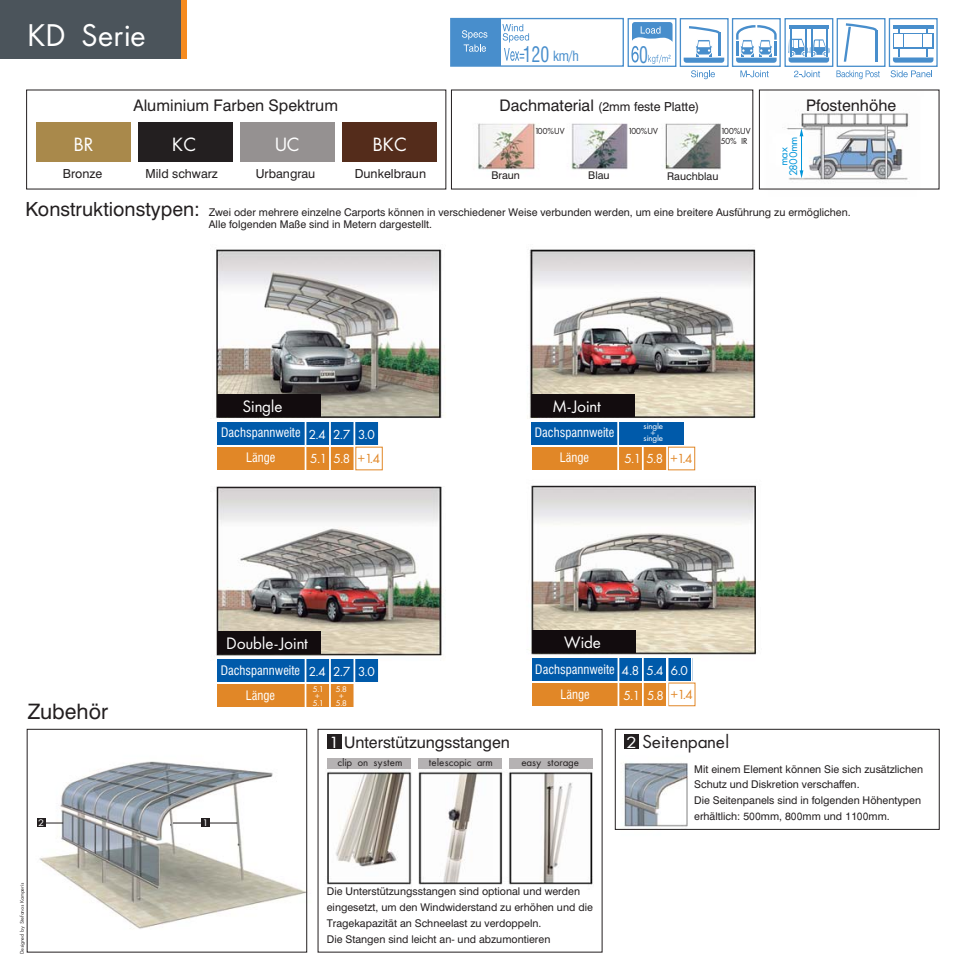
<style>
.page{position:relative;width:966px;height:966px;background:#fff}
.page>*{position:absolute;margin:0;border:0;box-sizing:border-box;transform-origin:0 0}
.t1{font:31.5px "UB Future";color:#fff}
.t2{font:23.28px "UB Helvetica Cond";color:#488ecc;scale:.79 1}
.t3{font:21px "UB Helvetica";color:#231f20}
.t4{font:19.25px "UB Future";color:#fff}
.t5{font:18.72px "UB Future";color:#231f20}
.t6{font:16.62px "UB Future";color:#fff}
.t7{font:15.75px "UB Helvetica";color:#231f20}
.t8{font:14.17px "UB Helvetica Cond";color:#488ecc}
.t9{font:13.12px/24.7px "UB Helvetica Cond";color:#fff;text-align:center}
.t10{font:13.12px/24.7px "UB Future";color:#fff}
.t11{font:13.12px "UB Future";color:#e18727}
.t12{font:12.25px "UB Helvetica";color:#231f20}
.t13{font:11.2px "UB Future";color:#0095da}
.t14{font:10.5px/15.8px "UB Helvetica";color:#231f20}
.t15{font:10.5px "UB Future";color:#231f20}
.t16{font:9.45px "UB Future";color:#fff;scale:1.15 1}
.t17{font:8.75px/10.5px "UB Future";color:#231f20}
.t18{font:8.4px/7px "UB Future";color:#fff;text-align:center;scale:1.05 1}
.t19{font:5.25px "UB Future";color:#231f20}
.s1{font-size:21.7px}
.s2{font-size:15.75px}
.s3{font-size:19.25px}
.s4{color:#e18727}
.s5{font-family:"UB Future";font-size:16.28px;color:#fff}
.s6{font-size:16.28px;color:#fff}
</style>
<div class="page">
<img style="left:26px;top:0;width:914px;height:953px">
<div style="left:628px;top:18px;width:48px;height:49px;border:1px solid #488ecc"></div>
<div style="left:680px;top:18px;width:49px;height:49px;border:1px solid #488ecc"></div>
<svg style="left:684px;top:26px;width:40px;height:37px"></svg>
<svg style="left:691px;top:70px;width:24px;height:9px"></svg>
<div style="left:732px;top:18px;width:49px;height:49px;border:1px solid #488ecc"></div>
<svg style="left:736px;top:25px;width:41px;height:38px"></svg>
<svg style="left:740px;top:70px;width:29px;height:7px"></svg>
<div style="left:784px;top:18px;width:49px;height:49px;border:1px solid #488ecc"></div>
<svg style="left:788px;top:28px;width:42px;height:35px"></svg>
<hr style="left:805px;top:28px;width:2px;height:28px;background:#488ecc">
<div style="left:810px;top:27px;width:3px;height:30px;background:#488ecc;border:1px solid #fff"></div>
<hr style="left:826px;top:27px;width:2px;height:30px;background:#488ecc">
<hr style="left:811px;top:28px;width:2px;height:28px;background:#488ecc">
<hr style="left:789px;top:25px;width:19px;height:3px;background:#488ecc">
<hr style="left:809px;top:25px;width:20px;height:3px;background:#488ecc">
<svg style="left:794px;top:70px;width:26px;height:7px"></svg>
<svg style="left:891px;top:70px;width:41px;height:7px"></svg>
<div style="left:889px;top:18px;width:49px;height:49px;border:1px solid #488ecc"></div>
<svg style="left:893px;top:28px;width:40px;height:35px"></svg>
<hr style="left:893px;top:25px;width:40px;height:3px;background:#488ecc">
<svg style="left:893px;top:33px;width:40px;height:15px"></svg>
<div style="left:895px;top:35px;width:8px;height:12px;background:#fff"></div>
<div style="left:904px;top:35px;width:8px;height:12px;background:#fff"></div>
<div style="left:914px;top:35px;width:8px;height:12px;background:#fff"></div>
<div style="left:924px;top:35px;width:8px;height:12px;background:#fff"></div>
<div style="left:837px;top:18px;width:49px;height:49px;border:1px solid #488ecc"></div>
<svg style="left:844px;top:23px;width:33px;height:39px"></svg>
<svg style="left:836px;top:70px;width:44px;height:9px"></svg>
<div style="left:451px;top:19px;width:49px;height:47px;background:#488ecc"></div>
<div style="left:450px;top:18px;width:174px;height:49px;border:1px solid #488ecc"></div>
<svg style="left:462px;top:30px;width:25px;height:22px"></svg>
<svg style="left:502px;top:24px;width:27px;height:37px"></svg>
<svg style="left:631px;top:22px;width:42px;height:42px"></svg>
<div style="left:181px;top:0;width:5px;height:59px;background:#f68b1e"></div>
<div style="left:0;top:0;width:181px;height:59px;background:#4b545b"></div>
<div style="left:27px;top:729px;width:280px;height:223px;border:1px solid #231f20"></div>
<div style="left:615px;top:729px;width:325px;height:101px;border:1px solid #231f20"></div>
<div style="left:217px;top:394px;width:104px;height:23px;background:#120c0e"></div>
<div style="left:217px;top:422px;width:162px;height:22px;background:#005aaa"></div>
<div style="left:217px;top:447px;width:138px;height:23px;background:#e18727"></div>
<hr style="left:305px;top:421px;width:1px;height:50px;background:#fff">
<hr style="left:329px;top:421px;width:2px;height:50px;background:#fff">
<hr style="left:354px;top:421px;width:1px;height:50px;background:#fff">
<hr style="left:378px;top:421px;width:2px;height:24px;background:#fff">
<div style="left:217px;top:659px;width:162px;height:23px;background:#005aaa"></div>
<div style="left:217px;top:684px;width:138px;height:23px;background:#e18727"></div>
<hr style="left:305px;top:658px;width:1px;height:50px;background:#fff">
<hr style="left:329px;top:658px;width:2px;height:50px;background:#fff">
<hr style="left:354px;top:658px;width:1px;height:50px;background:#fff">
<hr style="left:378px;top:658px;width:2px;height:24px;background:#fff">
<div style="left:668px;top:447px;width:27px;height:23px;border:1px solid #e18727"></div>
<div style="left:532px;top:394px;width:103px;height:23px;background:#120c0e"></div>
<div style="left:532px;top:422px;width:152px;height:22px;background:#005aaa"></div>
<div style="left:532px;top:447px;width:135px;height:23px;background:#e18727"></div>
<hr style="left:617px;top:421px;width:2px;height:50px;background:#fff">
<hr style="left:666px;top:446px;width:2px;height:25px;background:#fff">
<hr style="left:642px;top:446px;width:2px;height:25px;background:#fff">
<div style="left:217px;top:631px;width:104px;height:23px;background:#120c0e"></div>
<div style="left:532px;top:630px;width:103px;height:22px;background:#120c0e"></div>
<div style="left:532px;top:658px;width:160px;height:22px;background:#005aaa"></div>
<div style="left:532px;top:683px;width:136px;height:23px;background:#e18727"></div>
<hr style="left:618px;top:656px;width:1px;height:51px;background:#fff">
<hr style="left:642px;top:656px;width:2px;height:52px;background:#fff">
<hr style="left:666px;top:656px;width:2px;height:52px;background:#fff">
<hr style="left:691px;top:656px;width:2px;height:25px;background:#fff">
<div style="left:327px;top:734px;width:15px;height:15px;background:#231f20"></div>
<div style="left:37px;top:818px;width:8px;height:9px;background:#231f20"></div>
<div style="left:625px;top:734px;width:14px;height:15px;background:#231f20"></div>
<div style="left:328px;top:758px;width:83px;height:10px;background:#b5b2b3"></div>
<div style="left:419px;top:758px;width:83px;height:10px;background:#b5b2b3"></div>
<div style="left:510px;top:758px;width:83px;height:10px;background:#b5b2b3"></div>
<hr style="left:173px;top:823px;width:64px;height:1px;background:#231f20">
<svg style="left:45px;top:823px;width:18px;height:1px"></svg>
<div style="left:201px;top:819px;width:8px;height:8px;background:#231f20"></div>
<svg style="left:26px;top:89px;width:914px;height:101px"></svg>
<hr style="left:801px;top:135px;width:1px;height:38px;background:#0095da">
<svg style="left:800px;top:128px;width:3px;height:8px"></svg>
<svg style="left:800px;top:170px;width:3px;height:8px"></svg>
<h1 class="t1" style="left:27px;top:22px;width:120px">KD Serie</h1>
<h3 class="t7" style="left:134px;top:99px;width:206px">Aluminium Farben Spektrum</h3>
<h3 class="t8" style="left:523px;top:51px;width:57px"><span class="s1">120</span> km/h</h3>
<h2 class="t2" style="left:639px;top:46px;width:13px">0</h2>
<p class="t12" style="left:500px;top:102px;width:201px"><span class="s2">Dachmaterial</span> (2mm feste Platte)</p>
<h3 class="t7" style="left:806px;top:100px;width:92px">Pfostenhöhe</h3>
<h3 class="t4" style="left:73px;top:136px;width:21px">BR</h3>
<h3 class="t4" style="left:172px;top:136px;width:25px">KC</h3>
<h3 class="t4" style="left:274px;top:136px;width:26px">UC</h3>
<h3 class="t4" style="left:372px;top:136px;width:35px">BKC</h3>
<p class="t12" style="left:63px;top:170px;width:41px">Bronze</p>
<p class="t12" style="left:146px;top:170px;width:74px">Mild schwarz</p>
<p class="t12" style="left:256px;top:170px;width:61px">Urbangrau</p>
<p class="t12" style="left:355px;top:170px;width:73px">Dunkelbraun</p>
<p class="t14" style="left:491px;top:169px;width:30px">Braun</p>
<p class="t17" style="left:534px;top:126px;width:31px">100%UV</p>
<p class="t17" style="left:628px;top:126px;width:31px">100%UV</p>
<p class="t17" style="left:721px;top:126px;width:31px">100%UV<br>50% IR</p>
<p class="t14" style="left:588px;top:169px;width:23px">Blau</p>
<p class="t14" style="left:667px;top:170px;width:53px">Rauchblau</p>
<p class="t13" style="left:789px;top:176px;width:41px;rotate:-90deg">2800mm</p>
<p class="t13" style="left:779px;top:166px;width:21px;rotate:-90deg">max</p>
<p class="t14" style="left:209px;top:208px;width:643px;line-height:12.2px;text-indent:-183px"><span class="s3">Konstruktionstypen:</span> Zwei oder mehrere einzelne Carports können in verschiedener Weise verbunden werden, um eine breitere Ausführung zu ermöglichen.<br>Alle folgenden Maße sind in Metern dargestellt.</p>
<h3 class="t3" style="left:27px;top:704px;width:82px">Zubehör</h3>
<p class="t16" style="left:38px;top:819px;width:6px">2</p>
<p class="t19" style="left:20px;top:954px;width:72px;rotate:-90deg">Designed by Stefanos Kamperis</p>
<h3 class="t6" style="left:242px;top:399px;width:42px">Single</h3>
<p class="t9" style="left:221px;top:421px;width:81px">Dachspannweite<br>Länge</p>
<p class="t10" style="left:308px;top:423px;width:73px">2.4 2.7 3.0<br>5.1 5.8 <span class="s4">+1.4</span></p>
<h3 class="t6" style="left:552px;top:399px;width:51px">M-Joint</h3>
<p class="t9" style="left:535px;top:421px;width:81px">Dachspannweite<br>Länge</p>
<p class="t18" style="left:643px;top:423px;width:21px;line-height:7.5px">single +</p>
<p class="t18" style="left:643px;top:435px;width:21px">single</p>
<p class="t10" style="left:624px;top:447px;width:40px">5.1 5.8</p>
<p class="t11" style="left:670px;top:453px;width:23px">+1.4</p>
<p class="t16" style="left:202px;top:819px;width:5px">1</p>
<h3 class="t6" style="left:226px;top:636px;width:84px">Double-Joint</h3>
<h3 class="t6" style="left:563px;top:635px;width:39px">Wide</h3>
<p class="t9" style="left:221px;top:659px;width:81px">Dachspannweite<br>Länge</p>
<p class="t9" style="left:535px;top:658px;width:81px">Dachspannweite<br>Länge</p>
<p class="t10" style="left:622px;top:659px;width:18px">4.8<br>5.1</p>
<p class="t10" style="left:646px;top:659px;width:43px">5.4 6.0<br>5.8</p>
<p class="t10" style="left:308px;top:660px;width:67px">2.4 2.7 3.0</p>
<p class="t18" style="left:313px;top:686px;width:11px;text-align:left">5.1 +<br>5.1</p>
<p class="t18" style="left:336px;top:686px;width:12px">5.8 +<br>5.8</p>
<p class="t11" style="left:670px;top:689px;width:23px">+1.4</p>
<h3 class="t7" style="left:328px;top:737px;width:183px"><span class="s5">1</span> Unterstützungsstangen</h3>
<p class="t15" style="left:337px;top:758px;width:66px">clip on system</p>
<p class="t15" style="left:429px;top:758px;width:65px">telescopic arm</p>
<p class="t15" style="left:521px;top:758px;width:59px">easy storage</p>
<h3 class="t5" style="left:626px;top:734px;width:104px"><span class="s6">2</span> Seitenpanel</h3>
<p class="t14" style="left:694px;top:762px;width:230px">Mit einem Element können Sie sich zusätzlichen Schutz und Diskretion verschaffen.<br>Die Seitenpanels sind in folgenden Höhentypen erhältlich: 500mm, 800mm und 1100mm.</p>
<p class="t14" style="left:327px;top:885px;width:268px">Die Unterstützungsstangen sind optional und werden eingesetzt, um den Windwiderstand zu erhöhen und die Tragekapazität an Schneelast zu verdoppeln.<br>Die Stangen sind leicht an- und abzumontieren</p>
</div>
